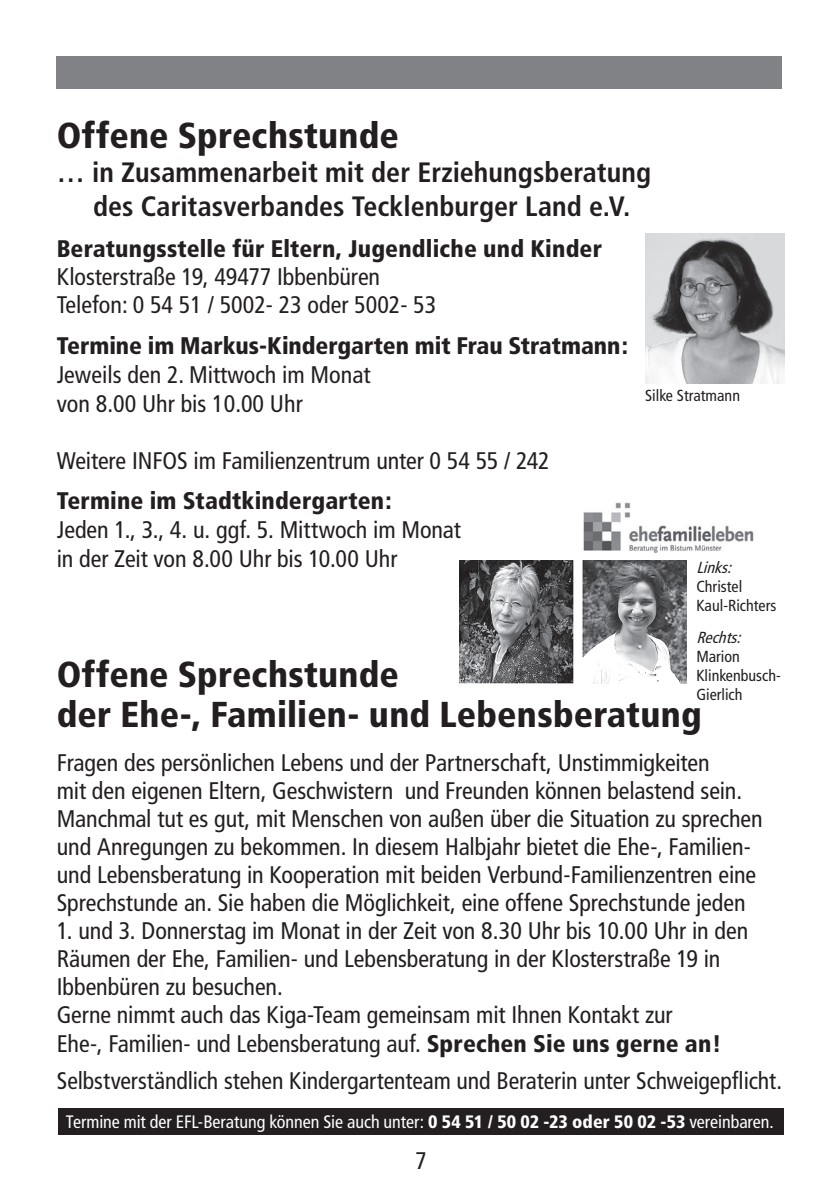
<style>
.page{position:relative;width:840px;height:1191px;background:#fff}
.page>*{position:absolute;margin:0;border:0;box-sizing:border-box;transform-origin:0 0}
.t1{font:900 condensed 36px/40px "Frutiger";letter-spacing:.005em;color:#231f20}
.t2{font:700 condensed 28px/34px "Frutiger";color:#231f20;text-align:center}
.t3{font:condensed 24px/28px "Frutiger";letter-spacing:-.005em;color:#231f20}
.t4{font:900 condensed 24px "Frutiger";letter-spacing:.005em;color:#231f20}
.t5{font:condensed 18px "Frutiger";letter-spacing:-.005em;color:#fff}
.t6{font:condensed 16px/19.2px "Frutiger";color:#231f20}
.t7{font:italic condensed 16px "Frutiger";color:#231f20}
.s1{font-weight:900}
</style>
<div class="page">
<div style="left:58px;top:1108px;width:725px;height:26px;background:#231f20"></div>
<img style="left:583px;top:502px;width:171px;height:51px">
<img style="left:459px;top:561px;width:227px;height:122px">
<img style="left:645px;top:233px;width:138px;height:150px">
<div style="left:57px;top:57px;width:724px;height:32px;background:#808285"></div>
<h1 class="t1" style="left:57px;top:116px;width:343px">Offene Sprechstunde</h1>
<p class="t2" style="left:57px;top:156px;width:595px">… in Zusammenarbeit mit der Erziehungsberatung des Caritasverbandes Tecklenburger Land e.V.</p>
<p class="t4" style="left:57px;top:234px;width:546px">Beratungsstelle für Eltern, Jugendliche und Kinder</p>
<p class="t3" style="left:57px;top:262px;width:381px;line-height:28.8px">Klosterstraße 19, 49477 Ibbenbüren<br>Telefon: 0 54 51 / 5002- 23 oder 5002- 53</p>
<p class="t4" style="left:57px;top:331px;width:572px">Termine im Markus-Kindergarten mit Frau Stratmann:</p>
<p class="t3" style="left:57px;top:360px;width:315px;line-height:28.8px">Jeweils den 2. Mittwoch im Monat von 8.00 Uhr bis 10.00 Uhr</p>
<p class="t3" style="left:57px;top:446px;width:494px">Weitere INFOS im Familienzentrum unter 0 54 55 / 242</p>
<p class="t4" style="left:57px;top:486px;width:336px">Termine im Stadtkindergarten:</p>
<p class="t3" style="left:57px;top:515px;width:405px;line-height:28.8px">Jeden 1., 3., 4. u. ggf. 5. Mittwoch im Monat in der Zeit von 8.00 Uhr bis 10.00 Uhr</p>
<p class="t6" style="left:644px;top:385px;width:96px">Silke Stratmann</p>
<p class="t7" style="left:696px;top:558px;width:41px">Links:</p>
<p class="t6" style="left:696px;top:577px;width:81px">Christel<br>Kaul-Richters</p>
<p class="t7" style="left:696px;top:627px;width:50px">Rechts:</p>
<p class="t6" style="left:696px;top:646px;width:86px">Marion<br>Klinkenbusch-<br>Gierlich</p>
<h1 class="t1" style="left:57px;top:654px;width:646px">Offene Sprechstunde<br>der Ehe-, Familien- und Lebensberatung</h1>
<p class="t3" style="left:57px;top:749px;width:707px">Fragen des persönlichen Lebens und der Partnerschaft, Unstimmigkeiten<br>mit den eigenen Eltern, Geschwistern und Freunden können belastend sein.<br>Manchmal tut es gut, mit Menschen von außen über die Situation zu sprechen und Anregungen zu bekommen. In diesem Halbjahr bietet die Ehe-, Familien&shy;und Lebensberatung in Kooperation mit beiden Verbund-Familienzentren eine Sprechstunde an. Sie haben die Möglichkeit, eine offene Sprechstunde jeden</p>
<p class="t3" style="left:57px;top:917px;width:692px">1. und 3. Donnerstag im Monat in der Zeit von 8.30 Uhr bis 10.00 Uhr in den Räumen der Ehe, Familien- und Lebensberatung in der Klosterstraße 19 in Ibbenbüren zu besuchen.<br>Gerne nimmt auch das Kiga-Team gemeinsam mit Ihnen Kontakt zur<br>Ehe-, Familien- und Lebensberatung auf. <span class="s1">Sprechen Sie uns gerne an!</span></p>
<p class="t3" style="left:57px;top:1066px;width:726px">Selbstverständlich stehen Kindergartenteam und Beraterin unter Schweigepflicht.</p>
<p class="t5" style="left:66px;top:1111px;width:709px">Termine mit der EFL-Beratung können Sie auch unter: <span class="s1">0 54 51 / 50 02 -23 oder 50 02 -53</span> vereinbaren.</p>
<p class="t3" style="left:415px;top:1147px;width:13px">7</p>
</div>
